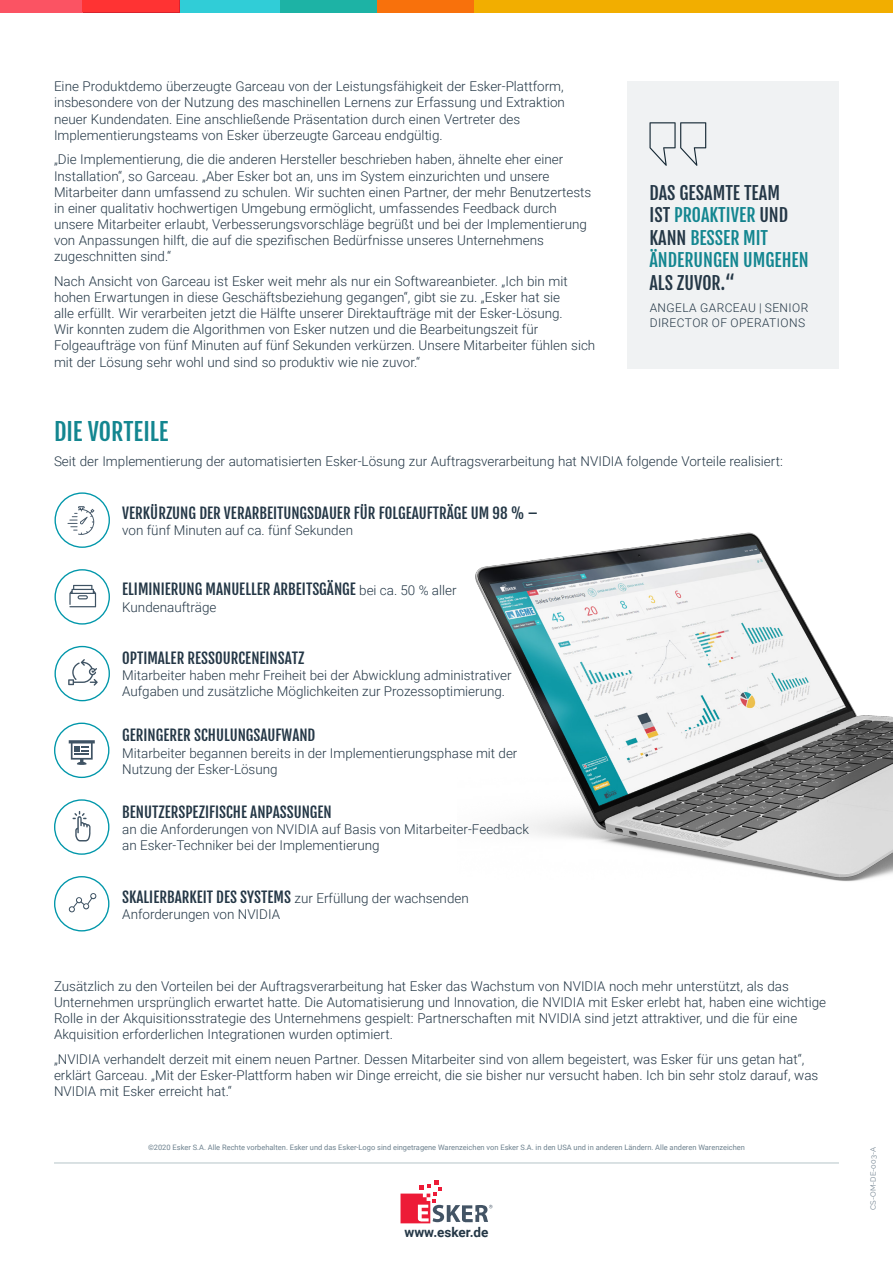
<style>
.page{position:relative;width:893px;height:1263px;background:#fff}
.page>*{position:absolute;margin:0;border:0;box-sizing:border-box;transform-origin:0 0}
.t1{font:24px "Fjalla One";color:#138690}
.t2{font:18px/22.5px "Fjalla One";color:#138690}
.t3{font:18px "Fjalla One";color:#243746}
.t4{font:15px "Fjalla One";color:#243746}
.t5{font:300 13.5px/16.2px "Roboto";color:#243746}
.t6{font:700 13.5px "Roboto";color:#243746}
.t7{font:300 12px/15px "Roboto";letter-spacing:.035em;color:#243746}
.t8{font:7.5px "Roboto";color:#6d818e}
.t9{font:7.5px "Raleway";color:#758592}
.s1{color:#243746}
.s2{font-family:"Roboto";font-weight:300;font-size:13.5px}
.s3{font-family:"Fjalla One";font-weight:400;font-size:15px}
</style>
<div class="page">
<div style="left:0;top:0;width:83px;height:12px;background:#fb5363"></div>
<svg style="left:83px;top:0;width:97px;height:12px"></svg>
<div style="left:180px;top:0;width:100px;height:12px;background:#30cdd7"></div>
<div style="left:280px;top:0;width:97px;height:12px;background:#1db3a5"></div>
<div style="left:377px;top:0;width:97px;height:12px;background:#f8710c"></div>
<div style="left:474px;top:0;width:419px;height:12px;background:#f2ae00"></div>
<div style="left:82px;top:0;width:97px;height:11px;background:#f33"></div>
<div style="left:628px;top:81px;width:211px;height:287px;background:#eaedee"></div>
<svg style="left:649px;top:122px;width:57px;height:44px"></svg>
<img style="left:475px;top:532px;width:418px;height:350px">
<div style="left:54px;top:492px;width:56px;height:56px;border:1px solid #0097aa;border-radius:50%"></div>
<svg style="left:68px;top:506px;width:26px;height:29px"></svg>
<div style="left:54px;top:569px;width:56px;height:56px;border:1px solid #0097aa;border-radius:50%"></div>
<svg style="left:69px;top:585px;width:27px;height:22px"></svg>
<div style="left:54px;top:799px;width:55px;height:56px;border:1px solid #0097aa;border-radius:50%"></div>
<svg style="left:73px;top:811px;width:18px;height:30px"></svg>
<div style="left:54px;top:876px;width:55px;height:55px;border:1px solid #0097aa;border-radius:50%"></div>
<svg style="left:69px;top:893px;width:27px;height:19px"></svg>
<div style="left:54px;top:646px;width:56px;height:55px;border:1px solid #0097aa;border-radius:50%"></div>
<svg style="left:68px;top:659px;width:30px;height:27px"></svg>
<div style="left:54px;top:723px;width:55px;height:55px;border:1px solid #0097aa;border-radius:50%"></div>
<svg style="left:69px;top:740px;width:26px;height:25px"></svg>
<hr style="left:54px;top:1162px;width:785px;height:2px;background:#ced8da">
<svg style="left:400px;top:1180px;width:92px;height:43px"></svg>
<p class="t5" style="left:54px;top:78px;width:512px">Eine Produktdemo überzeugte Garceau von der Leistungsfähigkeit der Esker-Plattform, insbesondere von der Nutzung des maschinellen Lernens zur Erfassung und Extraktion neuer Kundendaten. Eine anschließende Präsentation durch einen Vertreter des Implementierungsteams von Esker überzeugte Garceau endgültig.</p>
<p class="t5" style="left:54px;top:151px;width:539px">„Die Implementierung, die die anderen Hersteller beschrieben haben, ähnelte eher einer Installation“, so Garceau. „Aber Esker bot an, uns im System einzurichten und unsere Mitarbeiter dann umfassend zu schulen. Wir suchten einen Partner, der mehr Benutzertests in einer qualitativ hochwertigen Umgebung ermöglicht, umfassendes Feedback durch unsere Mitarbeiter erlaubt, Verbesserungsvorschläge begrüßt und bei der Implementierung von Anpassungen hilft, die auf die spezifischen Bedürfnisse unseres Unternehmens zugeschnitten sind.“</p>
<p class="t5" style="left:54px;top:272px;width:543px">Nach Ansicht von Garceau ist Esker weit mehr als nur ein Softwareanbieter. „Ich bin mit hohen Erwartungen in diese Geschäftsbeziehung gegangen“, gibt sie zu. „Esker hat sie<br>alle erfüllt. Wir verarbeiten jetzt die Hälfte unserer Direktaufträge mit der Esker-Lösung.<br>Wir konnten zudem die Algorithmen von Esker nutzen und die Bearbeitungszeit für Folgeaufträge von fünf Minuten auf fünf Sekunden verkürzen. Unsere Mitarbeiter fühlen sich mit der Lösung sehr wohl und sind so produktiv wie nie zuvor.“</p>
<h2 class="t2" style="left:649px;top:181px;width:161px"><span class="s1">DAS GESAMTE TEAM<br>IST</span> PROAKTIVER <span class="s1">UND<br>KANN</span> BESSER MIT<br>ÄNDERUNGEN UMGEHEN</h2>
<h2 class="t3" style="left:649px;top:271px;width:87px">ALS ZUVOR.“</h2>
<p class="t7" style="left:650px;top:300px;width:160px">ANGELA GARCEAU | SENIOR<br>DIRECTOR OF OPERATIONS</p>
<h1 class="t1" style="left:54px;top:417px;width:116px">DIE VORTEILE</h1>
<p class="t5" style="left:54px;top:452px;width:730px">Seit der Implementierung der automatisierten Esker-Lösung zur Auftragsverarbeitung hat NVIDIA folgende Vorteile realisiert:</p>
<p class="t4" style="left:122px;top:503px;width:417px">VERKÜRZUNG DER VERARBEITUNGSDAUER FÜR FOLGEAUFTRÄGE UM 98 % –</p>
<p class="t5" style="left:122px;top:521px;width:232px">von fünf Minuten auf ca. fünf Sekunden</p>
<p class="t4" style="left:122px;top:580px;width:336px">ELIMINIERUNG MANUELLER ARBEITSGÄNGE <span class="s2">bei ca. 50 % aller</span></p>
<p class="t5" style="left:122px;top:598px;width:96px">Kundenaufträge</p>
<p class="t4" style="left:122px;top:649px;width:184px">OPTIMALER RESSOURCENEINSATZ</p>
<p class="t5" style="left:122px;top:667px;width:391px">Mitarbeiter haben mehr Freiheit bei der Abwicklung administrativer<br>Aufgaben und zusätzliche Möglichkeiten zur Prozessoptimierung.</p>
<p class="t4" style="left:122px;top:726px;width:195px">GERINGERER SCHULUNGSAUFWAND</p>
<p class="t5" style="left:122px;top:744px;width:397px">Mitarbeiter begannen bereits in der Implementierungsphase mit der<br>Nutzung der Esker-Lösung</p>
<p class="t4" style="left:122px;top:803px;width:211px">BENUTZERSPEZIFISCHE ANPASSUNGEN</p>
<p class="t5" style="left:122px;top:821px;width:408px">an die Anforderungen von NVIDIA auf Basis von Mitarbeiter-Feedback an Esker-Techniker bei der Implementierung</p>
<p class="t5" style="left:122px;top:889px;width:348px"><span class="s3">SKALIERBARKEIT DES SYSTEMS</span> zur Erfüllung der wachsenden<br>Anforderungen von NVIDIA</p>
<p class="t5" style="left:54px;top:977px;width:774px">Zusätzlich zu den Vorteilen bei der Auftragsverarbeitung hat Esker das Wachstum von NVIDIA noch mehr unterstützt, als das Unternehmen ursprünglich erwartet hatte. Die Automatisierung und Innovation, die NVIDIA mit Esker erlebt hat, haben eine wichtige Rolle in der Akquisitionsstrategie des Unternehmens gespielt: Partnerschaften mit NVIDIA sind jetzt attraktiver, und die für eine Akquisition erforderlichen Integrationen wurden optimiert.</p>
<p class="t5" style="left:54px;top:1050px;width:766px">„NVIDIA verhandelt derzeit mit einem neuen Partner. Dessen Mitarbeiter sind von allem begeistert, was Esker für uns getan hat“, erklärt Garceau. „Mit der Esker-Plattform haben wir Dinge erreicht, die sie bisher nur versucht haben. Ich bin sehr stolz darauf, was<br>NVIDIA mit Esker erreicht hat.“</p>
<p class="t8" style="left:148px;top:1142px;width:598px">©2020 Esker S.A. Alle Rechte vorbehalten. Esker und das Esker-Logo sind eingetragene Warenzeichen von Esker S.A. in den USA und in anderen Ländern. Alle anderen Warenzeichen</p>
<p class="t6" style="left:404px;top:1223px;width:86px">www.esker.de</p>
<p class="t9" style="left:869px;top:1210px;width:64px;rotate:-90deg">CS-OM-DE-003-A</p>
</div>
